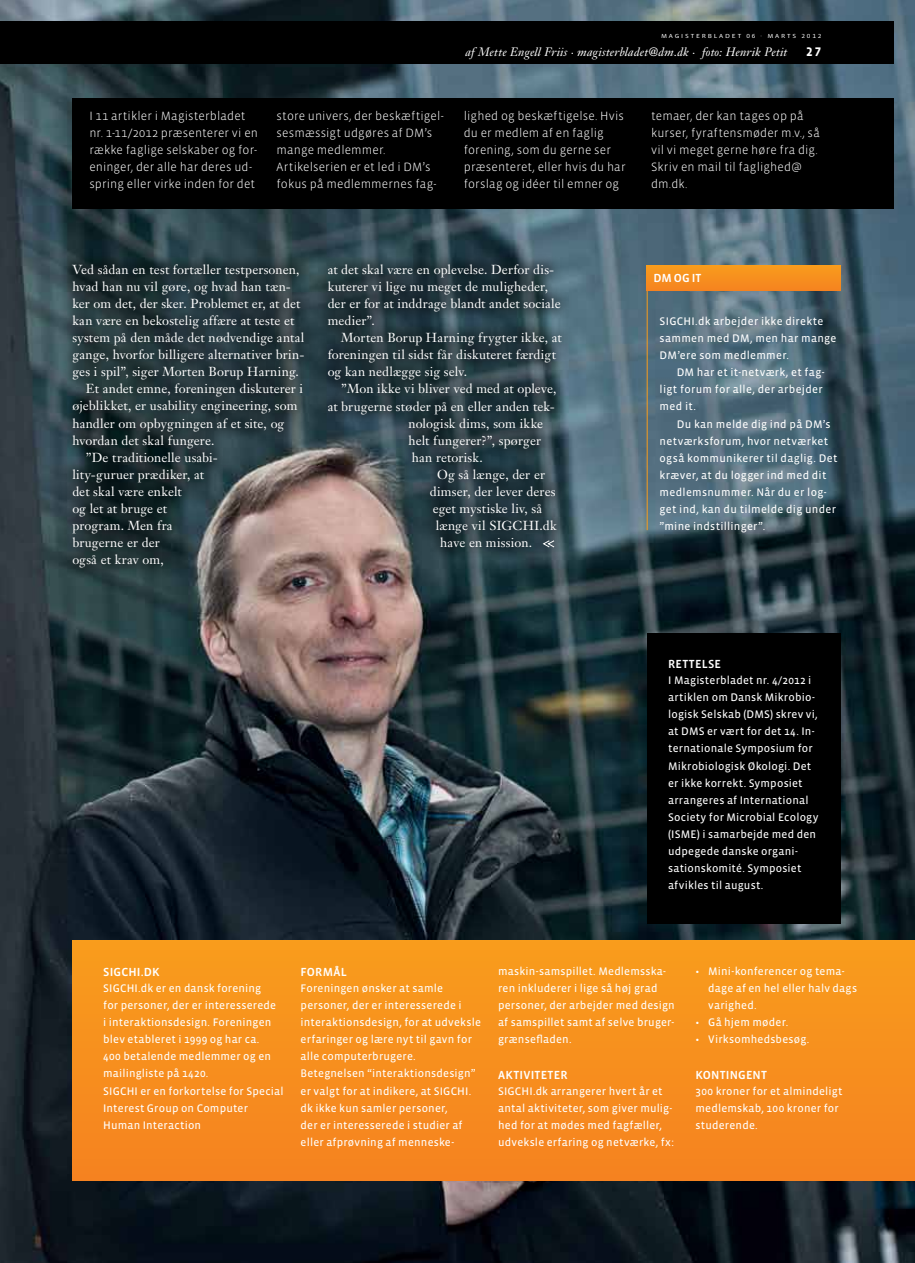
<style>
.page{position:relative;width:915px;height:1263px;background:#fff}
.page>*{position:absolute;margin:0;border:0;box-sizing:border-box;transform-origin:0 0}
.t1{font:12.9px/17.1px "Janson Text";letter-spacing:.01em;color:#fff}
.t2{font:700 12.75px "Vista Sans OT";color:#fff}
.t3{font:300 12.3px/17.1px "Vista Sans OT";letter-spacing:.01em;color:#fff}
.t4{font:italic 12px "Janson Text";letter-spacing:.015em;color:#fff}
.t5{font:500 12px "Vista Sans OT";letter-spacing:.01em;color:#fff}
.t6{font:11.25px/17.1px "Vista Sans OT";letter-spacing:.015em;color:#fff}
.t7{font:6px "Vista Sans OT";letter-spacing:.25em;color:#fff;scale:1.2 1}
</style>
<div class="page">
<img style="left:0;top:0;width:914px;height:1263px">
<div style="left:72px;top:99px;width:821px;height:110px;background:#000"></div>
<div style="left:59px;top:251px;width:516px;height:329px;background:#000;opacity:.75"></div>
<svg style="left:542px;top:540px;width:12px;height:8px"></svg>
<div style="left:72px;top:940px;width:842px;height:240px;background:linear-gradient(to right,#f78f1e,#f78f1e)"></div>
<div style="left:646px;top:633px;width:194px;height:290px;background:#000"></div>
<hr style="left:646px;top:265px;width:1px;height:265px;background:#f99d1c">
<div style="left:646px;top:265px;width:193px;height:26px;background:#f78f1e"></div>
<div style="left:0;top:21px;width:893px;height:43px;background:#000"></div>
<p class="t7" style="left:660px;top:33px;width:135px">MAGIS TERBLAD ET 06 · M ARTS 2012</p>
<p class="t4" style="left:465px;top:44px;width:323px">af Mette Engell Friis ∙ magisterbladet@dm.dk ∙ foto: Henrik Petit</p>
<p class="t2" style="left:805px;top:45px;width:17px">27</p>
<p class="t3" style="left:89px;top:107px;width:170px">I 11 artikler i Magisterbladet nr. 1-11/2012 præsenterer vi en række faglige selskaber og for&shy;eninger, der alle har deres ud&shy;spring eller virke inden for det</p>
<p class="t3" style="left:276px;top:107px;width:169px">store univers, der beskæftigel&shy;sesmæssigt udgøres af DM’s mange medlemmer.<br>Artikelserien er et led i DM’s fokus på medlemmernes fag-</p>
<p class="t3" style="left:463px;top:107px;width:163px">lighed og beskæftigelse. Hvis du er medlem af en faglig forening, som du gerne ser præsenteret, eller hvis du har forslag og idéer til emner og</p>
<p class="t3" style="left:651px;top:107px;width:170px">temaer, der kan tages op på kurser, fyraftensmøder m.v., så vil vi meget gerne høre fra dig.<br>Skriv en mail til faglighed@ dm.dk.</p>
<p class="t1" style="left:72px;top:260px;width:228px">Ved sådan en test fortæller testpersonen,</p>
<p class="t1" style="left:72px;top:278px;width:220px">hvad han nu vil gøre, og hvad han tæn-</p>
<p class="t1" style="left:72px;top:295px;width:229px">ker om det, der sker. Problemet er, at det</p>
<p class="t1" style="left:72px;top:312px;width:223px">kan være en bekostelig affære at teste et</p>
<p class="t1" style="left:72px;top:329px;width:233px">system på den måde det nødvendige antal</p>
<p class="t1" style="left:72px;top:346px;width:233px">gange, hvorfor billigere alternativer brin-</p>
<p class="t1" style="left:72px;top:363px;width:228px">ges i spil”, siger Morten Borup Harning.</p>
<p class="t1" style="left:86px;top:380px;width:219px">Et andet emne, foreningen diskuterer i</p>
<p class="t1" style="left:72px;top:397px;width:227px">øjeblikket, er usability engineering, som</p>
<p class="t1" style="left:72px;top:414px;width:213px">handler om opbygningen af et site, og</p>
<p class="t1" style="left:72px;top:432px;width:144px">hvordan det skal fungere.</p>
<p class="t1" style="left:86px;top:449px;width:133px">”De traditionelle usabi-</p>
<p class="t1" style="left:72px;top:466px;width:133px">lity-guruer prædiker, at</p>
<p class="t1" style="left:72px;top:483px;width:111px">det skal være enkelt</p>
<p class="t1" style="left:72px;top:500px;width:96px">og let at bruge et</p>
<p class="t1" style="left:72px;top:517px;width:102px">program. Men fra</p>
<p class="t1" style="left:72px;top:534px;width:89px">brugerne er der</p>
<p class="t1" style="left:72px;top:551px;width:93px">også et krav om,</p>
<p class="t1" style="left:327px;top:261px;width:234px">at det skal være en oplevelse. Derfor dis&shy;kuterer vi lige nu meget de muligheder, der er for at inddrage blandt andet sociale medier”.</p>
<p class="t1" style="left:327px;top:329px;width:235px;text-indent:14px">Morten Borup Harning frygter ikke, at foreningen til sidst får diskuteret færdigt og kan nedlægge sig selv.</p>
<p class="t1" style="left:341px;top:380px;width:217px">”Mon ikke vi bliver ved med at opleve,</p>
<p class="t1" style="left:327px;top:397px;width:228px">at brugerne støder på en eller anden tek-</p>
<p class="t1" style="left:408px;top:415px;width:136px">nologisk dims, som ikke</p>
<p class="t1" style="left:408px;top:432px;width:134px">helt fungerer?”, spørger</p>
<p class="t1" style="left:411px;top:449px;width:73px">han retorisk.</p>
<p class="t1" style="left:437px;top:466px;width:109px">Og så længe, der er</p>
<p class="t1" style="left:429px;top:483px;width:127px">dimser, der lever deres</p>
<p class="t1" style="left:432px;top:500px;width:111px">eget mystiske liv, så</p>
<p class="t1" style="left:435px;top:517px;width:122px">længe vil SIGCHI.dk</p>
<p class="t1" style="left:440px;top:534px;width:93px">have en mission.</p>
<p class="t5" style="left:653px;top:272px;width:49px">DM OG IT</p>
<p class="t6" style="left:659px;top:313px;width:178px">SIGCHI.dk arbejder ikke direkte sammen med DM, men har mange<br>DM’ere som medlemmer.</p>
<p class="t6" style="left:659px;top:364px;width:166px;text-indent:17px">DM har et it-netværk, et fag&shy;ligt forum for alle, der arbejder med it.</p>
<p class="t6" style="left:659px;top:415px;width:179px;text-indent:17px">Du kan melde dig ind på DM’s netværksforum, hvor netværket også kommunikerer til daglig. Det kræver, at du logger ind med dit medlemsnummer. Når du er log&shy;get ind, kan du tilmelde dig under ”mine indstillinger”.</p>
<p class="t5" style="left:668px;top:658px;width:15px">RETTELSE</p>
<p class="t6" style="left:668px;top:672px;width:152px">I Magisterbladet nr. 4/2012 i artiklen om Dansk Mikrobio&shy;logisk Selskab (DMS) skrev vi, at DMS er vært for det 14. In&shy;ternationale Symposium for<br>Mikrobiologisk Økologi. Det er ikke korrekt. Symposiet arrangeres af International<br>Society for Microbial Ecology (ISME) i samarbejde med den udpegede danske organi&shy;sationskomité. Symposiet afvikles til august.</p>
<p class="t5" style="left:103px;top:966px;width:49px">SIGCHI.DK</p>
<p class="t6" style="left:103px;top:980px;width:182px">SIGCHI.dk er en dansk forening<br>for personer, der er interesserede<br>i interaktionsdesign. Foreningen blev etableret i 1999 og har ca.<br>400 betalende medlemmer og en mailingliste på 1420.<br>SIGCHI er en forkortelse for Special<br>Interest Group on Computer<br>Human Interaction</p>
<p class="t5" style="left:300px;top:966px;width:16px">FORM</p>
<p class="t5" style="left:333px;top:966px;width:12px">ÅL</p>
<p class="t6" style="left:300px;top:980px;width:182px">Foreningen ønsker at samle personer, der er interesserede i interaktionsdesign, for at udveksle erfaringer og lære nyt til gavn for alle computerbrugere.<br>Betegnelsen “interaktionsdesign” er valgt for at indikere, at SIGCHI. dk ikke kun samler personer,<br>der er interesserede i studier af eller afprøvning af menneske-</p>
<p class="t6" style="left:498px;top:963px;width:178px">maskin-samspillet. Medlemsska&shy;ren inkluderer i lige så høj grad personer, der arbejder med design af samspillet samt af selve bruger&shy;grænsefladen.</p>
<p class="t5" style="left:498px;top:1069px;width:15px">AKTIVITETER</p>
<p class="t6" style="left:498px;top:1082px;width:177px">SIGCHI.dk arrangerer hvert år et antal aktiviteter, som giver mulig&shy;hed for at mødes med fagfæller, udveksle erfaring og netværke, fx:</p>
<p class="t6" style="left:708px;top:963px;width:150px;text-indent:-13px">• Mini-konferencer og tema&shy;dage af en hel eller halv dags varighed.</p>
<p class="t6" style="left:695px;top:1014px;width:94px">• Gå hjem møder.</p>
<p class="t6" style="left:695px;top:1031px;width:115px">• Virksomhedsbesøg.</p>
<p class="t5" style="left:695px;top:1069px;width:16px">KONTINGENT</p>
<p class="t6" style="left:695px;top:1082px;width:149px">300 kroner for et almindeligt medlemskab, 100 kroner for studerende.</p>
</div>
